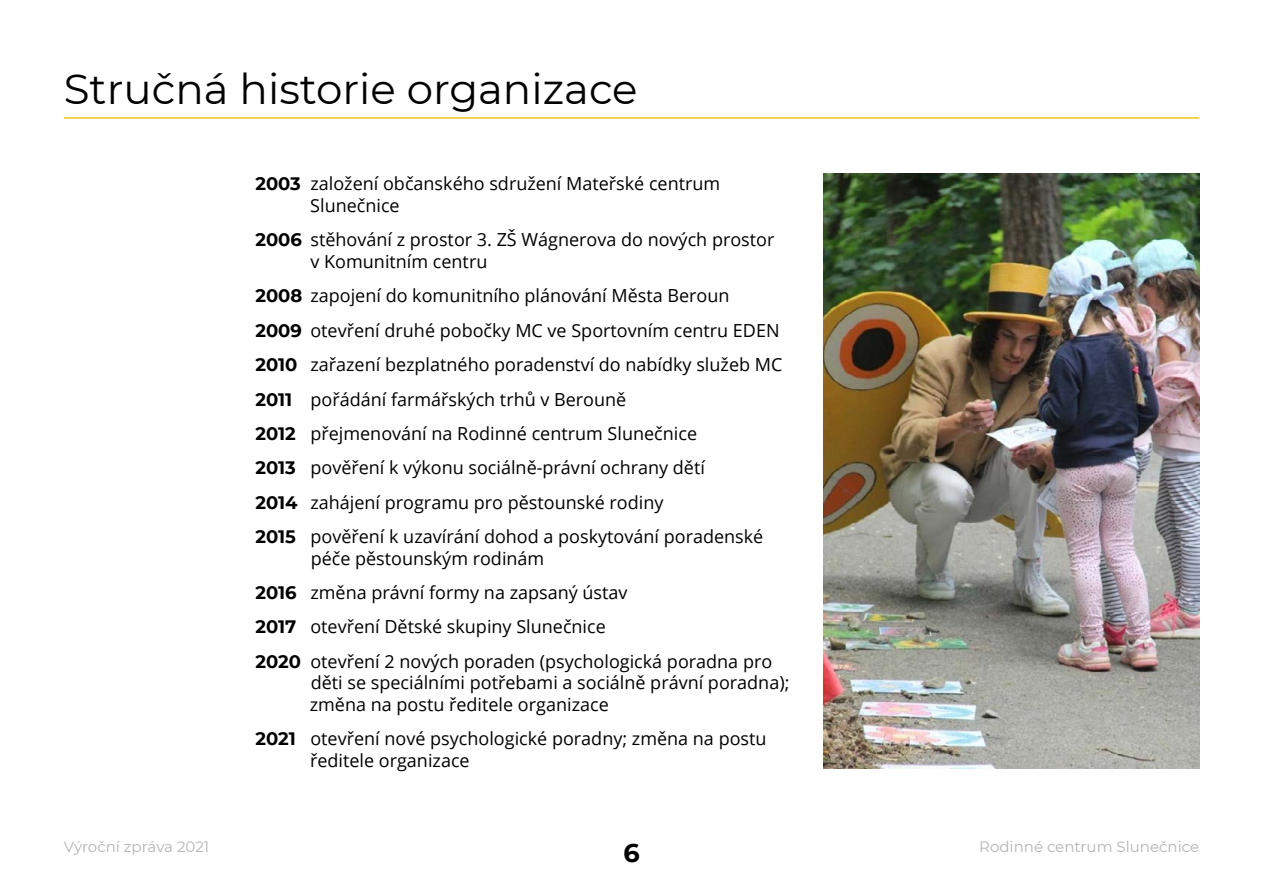
<style>
.page{position:relative;width:1263px;height:893px;background:#fff}
.page>*{position:absolute;margin:0;border:0;box-sizing:border-box;transform-origin:0 0}
.t1{font:42px "Montserrat";color:#000}
.t2{font:700 25.5px "Montserrat";color:#000}
.t3{font:18px/34.3px "Open Sans";color:#000}
.t4{font:15px "Montserrat";color:#b5b5b5}
.s1{font-family:"Montserrat";font-weight:700}
</style>
<div class="page">
<hr style="left:64px;top:117px;width:1135px;height:2px;background:#f2c913">
<img style="left:824px;top:173px;width:375px;height:595px">
<h1 class="t1" style="left:64px;top:61px;width:575px">Stručná historie organizace</h1>
<p class="t3" style="left:310px;top:173px;width:411px;line-height:21.6px;text-indent:-55px"><span class="s1">2003</span> založení občanského sdružení Mateřské centrum<br>Slunečnice</p>
<p class="t3" style="left:310px;top:229px;width:465px;line-height:21.6px;text-indent:-55px"><span class="s1">2006</span> stěhování z prostor 3. ZŠ Wágnerova do nových prostor v Komunitním centru</p>
<p class="t3" style="left:255px;top:278px;width:528px"><span class="s1">2008</span> zapojení do komunitního plánování Města Beroun<br><span class="s1">2009</span> otevření druhé pobočky MC ve Sportovním centru EDEN <span class="s1">2010</span> zařazení bezplatného poradenství do nabídky služeb MC <span class="s1">2011</span> pořádání farmářských trhů v Berouně<br><span class="s1">2012</span> přejmenování na Rodinné centrum Slunečnice<br><span class="s1">2013</span> pověření k výkonu sociálně-právní ochrany dětí<br><span class="s1">2014</span> zahájení programu pro pěstounské rodiny<br><span class="s1">2015</span> pověření k uzavírání dohod a poskytování poradenské</p>
<p class="t3" style="left:255px;top:540px;width:518px;text-indent:55px">péče pěstounským rodinám<br><span class="s1">2016</span> změna právní formy na zapsaný ústav<br><span class="s1">2017</span> otevření Dětské skupiny Slunečnice<br><span class="s1">2020</span> otevření 2 nových poraden (psychologická poradna pro</p>
<p class="t3" style="left:310px;top:671px;width:481px;line-height:21.6px">děti se speciálními potřebami a sociálně právní poradna); změna na postu ředitele organizace</p>
<p class="t3" style="left:310px;top:727px;width:458px;line-height:21.6px;text-indent:-55px"><span class="s1">2021</span> otevření nové psychologické poradny; změna na postu ředitele organizace</p>
<p class="t4" style="left:64px;top:837px;width:147px">Výroční zpráva 2021</p>
<h2 class="t2" style="left:623px;top:835px;width:18px">6</h2>
<p class="t4" style="left:979px;top:837px;width:221px">Rodinné centrum Slunečnice</p>
</div>
